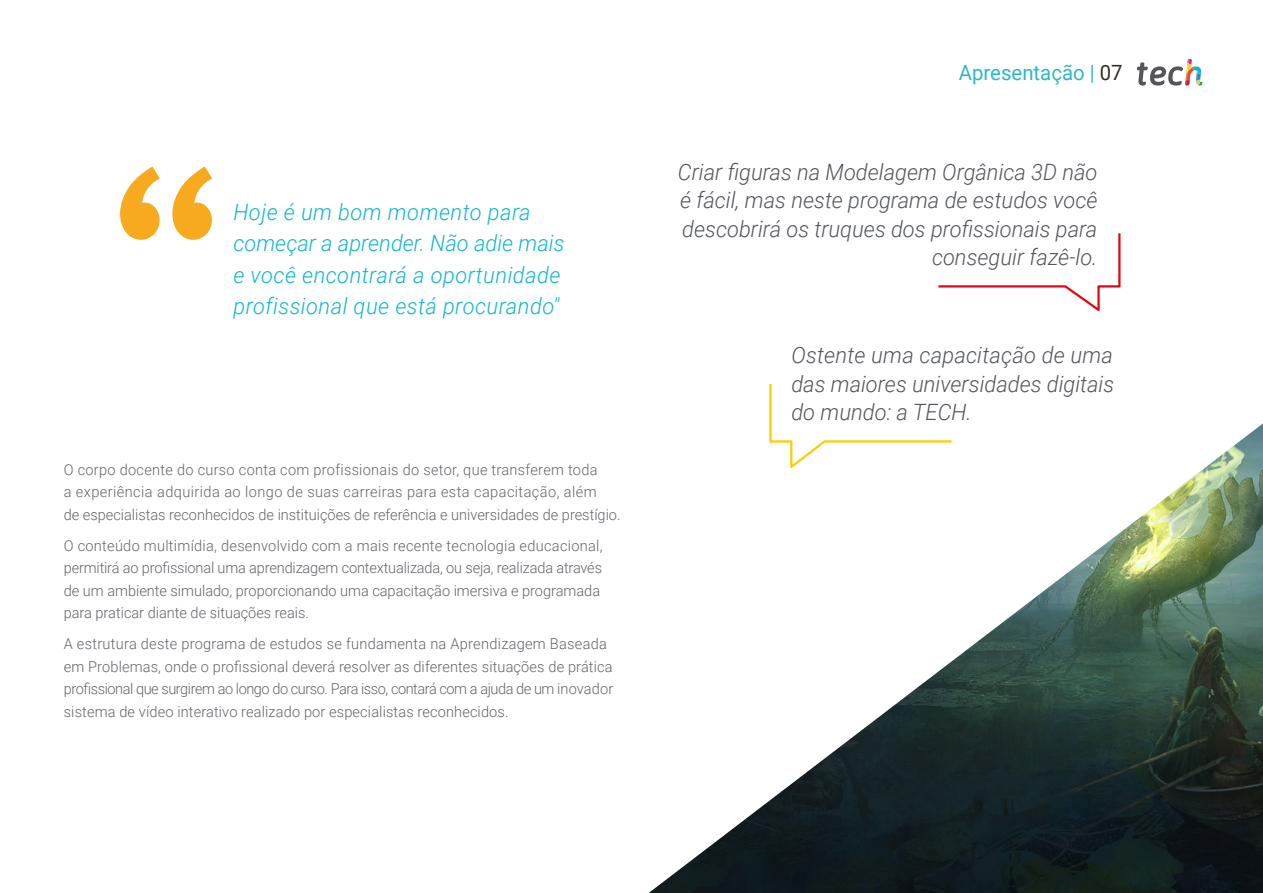
<style>
.page{position:relative;width:1263px;height:893px;background:#fff}
.page>*{position:absolute;margin:0;border:0;box-sizing:border-box;transform-origin:0 0}
.t1{font:italic 300 22.5px/28.5px "Roboto";color:#52555b;text-align:justify}
.t2{font:italic 300 22.5px/31.5px "Roboto";letter-spacing:.02em;color:#0fb6cf}
.t3{font:21px "Roboto";color:#2db8c5}
.t4{font:300 15px/22.5px "Roboto";letter-spacing:.01em;color:#61646a}
.s1{color:#312e20}
</style>
<div class="page">
<svg style="left:120px;top:167px;width:92px;height:73px"></svg>
<svg style="left:769px;top:384px;width:3px;height:39px"></svg>
<svg style="left:938px;top:233px;width:183px;height:78px"></svg>
<img style="left:649px;top:423px;width:614px;height:470px">
<svg style="left:1137px;top:59px;width:65px;height:27px"></svg>
<h1 class="t2" style="left:233px;top:195px;width:333px">Hoje é um bom momento para começar a aprender. Não adie mais e você encontrará a oportunidade profissional que está procurando"</h1>
<p class="t4" style="left:64px;top:457px;width:558px">O corpo docente do curso conta com profissionais do setor, que transferem toda<br>a experiência adquirida ao longo de suas carreiras para esta capacitação, além<br>de especialistas reconhecidos de instituições de referência e universidades de prestígio.</p>
<p class="t4" style="left:64px;top:534px;width:540px">O conteúdo multimídia, desenvolvido com a mais recente tecnologia educacional, permitirá ao profissional uma aprendizagem contextualizada, ou seja, realizada através de um ambiente simulado, proporcionando uma capacitação imersiva e programada para praticar diante de situações reais.</p>
<p class="t4" style="left:64px;top:632px;width:551px">A estrutura deste programa de estudos se fundamenta na Aprendizagem Baseada em Problemas, onde o profissional deverá resolver as diferentes situações de prática profissional que surgirem ao longo do curso. Para isso, contará com a ajuda de um inovador sistema de vídeo interativo realizado por especialistas reconhecidos.</p>
<h2 class="t3" style="left:959px;top:57px;width:165px">Apresentação | <span class="s1">07</span></h2>
<h1 class="t1" style="left:678px;top:157px;width:421px;text-align:right">Criar figuras na Modelagem Orgânica 3D não é fácil, mas neste programa de estudos você descobrirá os truques dos profissionais para conseguir fazê-lo.</h1>
<h1 class="t1" style="left:791px;top:340px;width:324px">Ostente uma capacitação de uma das maiores universidades digitais do mundo: a TECH.</h1>
</div>
